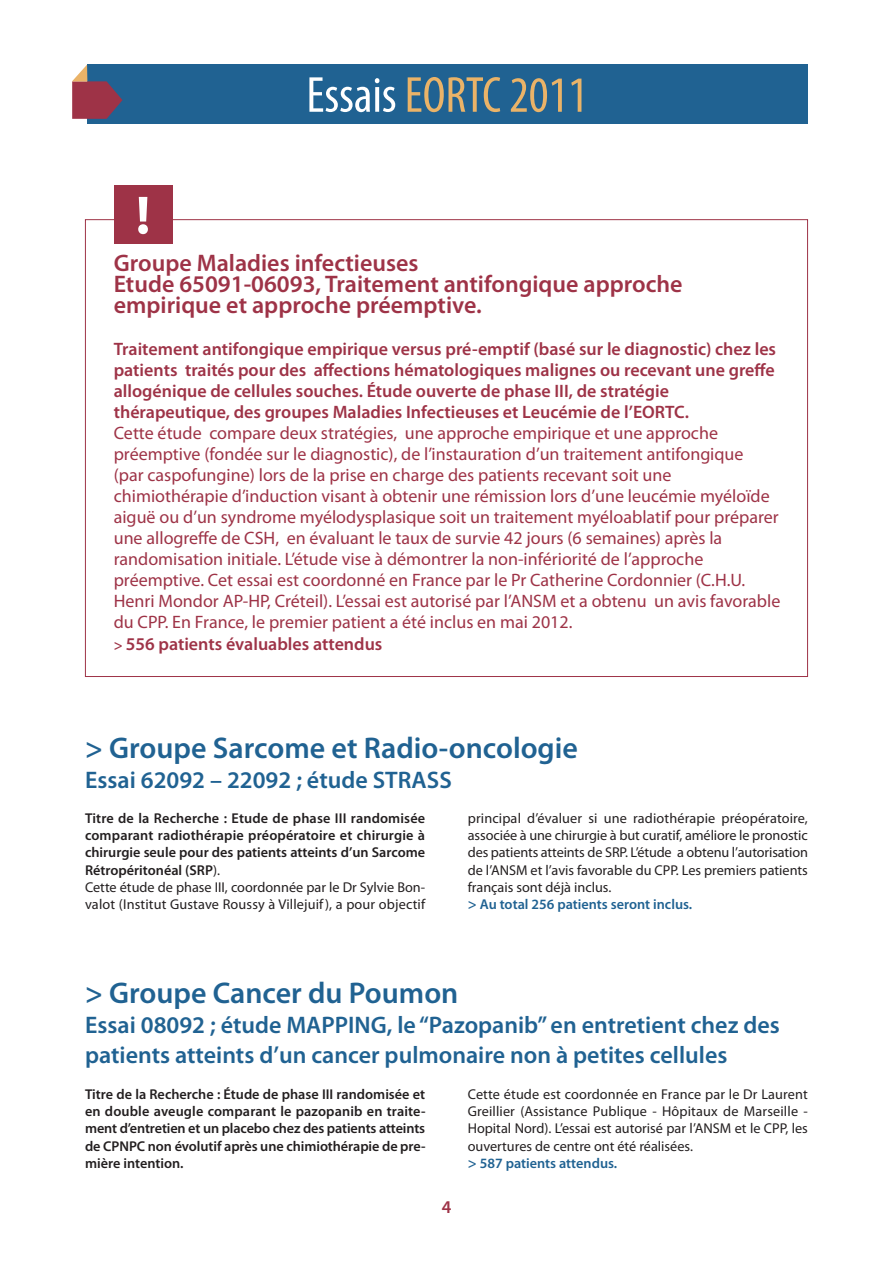
<style>
.page{position:relative;width:893px;height:1263px;background:#fff}
.page>*{position:absolute;margin:0;border:0;box-sizing:border-box;transform-origin:0 0}
.t1{font:700 54.3px "Myriad Pro";color:#fff}
.t2{font:condensed 51px "Myriad Pro";color:#eab368}
.t3{font:600 30px "Myriad Pro";color:#206292}
.t4{font:600 24px/30px "Myriad Pro";color:#206292}
.t5{font:600 24px/21px "Myriad Pro";color:#9e3347}
.t6{font:18px/21.1px "Myriad Pro";color:#9e3347}
.t7{font:600 18px/21px "Myriad Pro";color:#9e3347}
.t8{font:600 14.25px/17.2px "Myriad Pro";color:#231f20}
.t9{font:14.25px/17.2px "Myriad Pro";color:#231f20}
.s1{color:#fff}
.s2{font-weight:600;font-size:15px}
.s3{font-weight:600}
.s4{font-weight:400}
.s5{font-weight:600;font-size:15px;color:#206292}
.s6{font-weight:600;color:#206292}
</style>
<div class="page">
<div style="left:87px;top:64px;width:721px;height:59px;background:#206292"></div>
<svg style="left:72px;top:65px;width:50px;height:54px"></svg>
<div style="left:115px;top:185px;width:58px;height:59px;background:#9e3347"></div>
<h1 class="t1" style="left:136px;top:195px;width:16px">!</h1>
<h2 class="t2" style="left:306px;top:77px;width:283px"><span class="s1">Essais</span> EORTC 2011</h2>
<h3 class="t5" style="left:114px;top:254px;width:570px">Groupe Maladies infectieuses<br>Etude 65091-06093, Traitement antifongique approche empirique et approche préemptive.</h3>
<p class="t7" style="left:114px;top:340px;width:664px">Traitement antifongique empirique versus pré-emptif (basé sur le diagnostic) chez les patients traités pour des affections hématologiques malignes ou recevant une greffe allogénique de cellules souches. Étude ouverte de phase III, de stratégie thérapeutique, des groupes Maladies Infectieuses et Leucémie de l’EORTC.</p>
<p class="t6" style="left:114px;top:424px;width:668px">Cette étude compare deux stratégies, une approche empirique et une approche préemptive (fondée sur le diagnostic), de l’instauration d’un traitement antifongique<br>(par caspofungine) lors de la prise en charge des patients recevant soit une chimiothérapie d’induction visant à obtenir une rémission lors d’une leucémie myéloïde aiguë ou d’un syndrome myélodysplasique soit un traitement myéloablatif pour préparer une allogreffe de CSH, en évaluant le taux de survie 42 jours (6 semaines) après la randomisation initiale. L’étude vise à démontrer la non-infériorité de l’approche préemptive. Cet essai est coordonné en France par le Pr Catherine Cordonnier (C.H.U.<br>Henri Mondor AP-HP, Créteil). L’essai est autorisé par l’ANSM et a obtenu un avis favorable du CPP. En France, le premier patient a été inclus en mai 2012.<br><span class="s2">&gt;</span> <span class="s3">556 patients évaluables attendus</span></p>
<h3 class="t3" style="left:85px;top:737px;width:494px">&gt; Groupe Sarcome et Radio-oncologie</h3>
<h3 class="t4" style="left:85px;top:767px;width:368px">Essai 62092 – 22092 ; étude STRASS</h3>
<p class="t8" style="left:85px;top:810px;width:342px">Titre de la Recherche : Etude de phase III randomisée comparant radiothérapie préopératoire et chirurgie à chirurgie seule pour des patients atteints d’un Sarcome Rétropéritonéal (SRP<span class="s4">).<br>Cette étude de phase III, coordonnée par le Dr Sylvie Bon&shy;valot (Institut Gustave Roussy à Villejuif), a pour objectif</span></p>
<p class="t9" style="left:468px;top:811px;width:342px">principal d’évaluer si une radiothérapie préopératoire, associée à une chirurgie à but curatif, améliore le pronostic des patients atteints de SRP. L’étude a obtenu l’autorisation de l’ANSM et l’avis favorable du CPP. Les premiers patients français sont déjà inclus.<br><span class="s5">&gt;</span> <span class="s6">Au total 256 patients seront inclus.</span></p>
<h3 class="t3" style="left:85px;top:982px;width:375px">&gt; Groupe Cancer du Poumon</h3>
<h3 class="t4" style="left:85px;top:1012px;width:696px">Essai 08092 ; étude MAPPING, le“Pazopanib” en entretient chez des patients atteints d’un cancer pulmonaire non à petites cellules</h3>
<p class="t8" style="left:85px;top:1086px;width:342px;text-align:justify">Titre de la Recherche : Étude de phase III randomisée et en double aveugle comparant le pazopanib en traite&shy;ment d’entretien et un placebo chez des patients atteints de CPNPC non évolutif après une chimiothérapie de pre&shy;mière intention.</p>
<p class="t9" style="left:468px;top:1087px;width:342px">Cette étude est coordonnée en France par le Dr Laurent Greillier (Assistance Publique - Hôpitaux de Marseille - Hopital Nord). L’essai est autorisé par l’ANSM et le CPP, les ouvertures de centre ont été réalisées.<br><span class="s5">&gt;</span> <span class="s6">587 patients attendus.</span></p>
<p class="t7" style="left:442px;top:1197px;width:11px">4</p>
</div>
